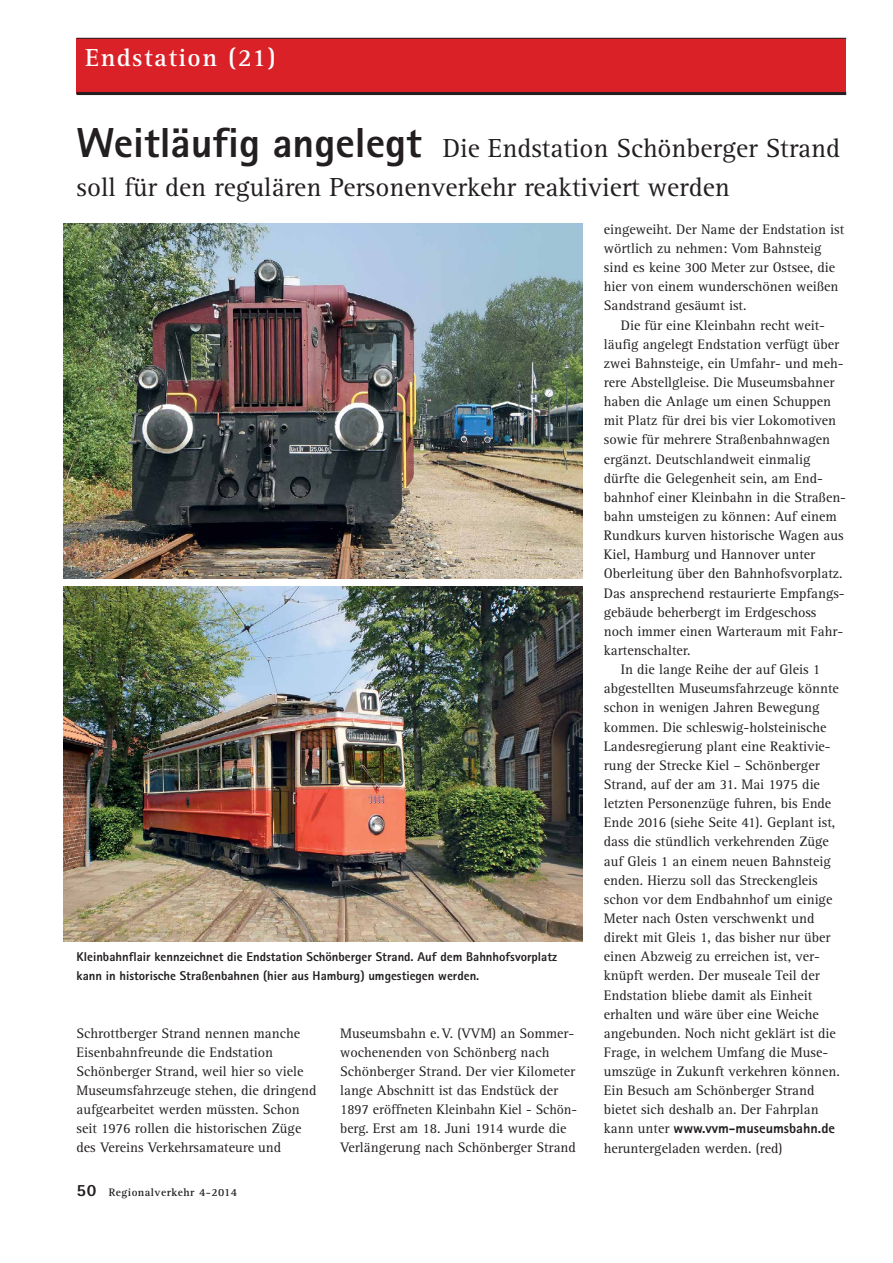
<style>
.page{position:relative;width:893px;height:1263px;background:#fff}
.page>*{position:absolute;margin:0;border:0;box-sizing:border-box;transform-origin:0 0}
.t1{font:27px/38.2px "Rotis Serif";color:#231f20}
.t2{font:700 25.5px "Rotis Serif";letter-spacing:.06em;color:#fff}
.t3{font:14.25px/19.2px "Rotis Serif";color:#231f20}
.t4{font:800 14.25px "Rotis Sans Serif";color:#231f20}
.t5{font:800 12.75px/19.2px "Rotis Sans Serif";color:#231f20}
.t6{font:700 11.25px "Rotis Serif";letter-spacing:.04em;color:#231f20}
.s1{font-family:"Rotis Sans Serif";font-weight:800;font-size:42px}
.s2{font-family:"Rotis Sans Serif";font-weight:800;font-size:17.25px}
.s3{font-family:"Rotis Serif";font-weight:400}
</style>
<div class="page">
<div style="left:77px;top:38px;width:769px;height:56px;background:#da2128"></div>
<hr style="left:77px;top:38px;width:769px;height:1px;background:#231f20">
<hr style="left:77px;top:92px;width:769px;height:3px;background:#231f20">
<img style="left:64px;top:223px;width:519px;height:355px">
<img style="left:64px;top:587px;width:519px;height:355px">
<h2 class="t2" style="left:85px;top:43px;width:192px">Endstation (21)</h2>
<h1 class="t1" style="left:77px;top:130px;width:765px"><span class="s1">Weitläufig angelegt</span> Die Endstation Schönberger Strand soll für den regulären Personenverkehr reaktiviert werden</h1>
<p class="t5" style="left:77px;top:947px;width:482px">Kleinbahnflair kennzeichnet die Endstation Schönberger Strand. Auf dem Bahnhofsvorplatz kann in historische Straßenbahnen (hier aus Hamburg) umgestiegen werden.</p>
<p class="t3" style="left:77px;top:1024px;width:241px">Schrottberger Strand nennen manche Eisenbahnfreunde die Endstation Schönberger Strand, weil hier so viele Museumsfahrzeuge stehen, die dringend aufgearbeitet werden müssten. Schon seit 1976 rollen die historischen Züge des Vereins Verkehrsamateure und</p>
<p class="t3" style="left:340px;top:1024px;width:239px">Museumsbahn e.V. (VVM) an Sommer&shy;wochenenden von Schönberg nach Schönberger Strand. Der vier Kilometer lange Abschnitt ist das Endstück der 1897 eröffneten Kleinbahn Kiel - Schön&shy;berg. Erst am 18. Juni 1914 wurde die Verlängerung nach Schönberger Strand</p>
<p class="t6" style="left:77px;top:1185px;width:162px"><span class="s2">50</span> Regionalverkehr 4-2014</p>
<p class="t3" style="left:604px;top:220px;width:242px">eingeweiht. Der Name der Endstation ist wörtlich zu nehmen: Vom Bahnsteig sind es keine 300 Meter zur Ostsee, die hier von einem wunderschönen weißen Sandstrand gesäumt ist.</p>
<p class="t3" style="left:621px;top:316px;width:204px">Die für eine Kleinbahn recht weit-</p>
<p class="t3" style="left:604px;top:335px;width:237px">läufig angelegt Endstation verfügt über</p>
<p class="t3" style="left:604px;top:354px;width:241px">zwei Bahnsteige, ein Umfahr- und meh-</p>
<p class="t3" style="left:604px;top:373px;width:232px">rere Abstellgleise. Die Museumsbahner</p>
<p class="t3" style="left:604px;top:392px;width:229px">haben die Anlage um einen Schuppen</p>
<p class="t3" style="left:604px;top:411px;width:234px">mit Platz für drei bis vier Lokomotiven</p>
<p class="t3" style="left:604px;top:430px;width:228px">sowie für mehrere Straßenbahnwagen</p>
<p class="t3" style="left:604px;top:450px;width:208px">ergänzt. Deutschlandweit einmalig</p>
<p class="t3" style="left:604px;top:469px;width:221px">dürfte die Gelegenheit sein, am End-</p>
<p class="t3" style="left:604px;top:488px;width:244px">bahnhof einer Kleinbahn in die Straßen-</p>
<p class="t3" style="left:604px;top:507px;width:235px">bahn umsteigen zu können: Auf einem</p>
<p class="t3" style="left:604px;top:526px;width:241px">Rundkurs kurven historische Wagen aus</p>
<p class="t3" style="left:604px;top:545px;width:213px">Kiel, Hamburg und Hannover unter</p>
<p class="t3" style="left:604px;top:564px;width:240px">Oberleitung über den Bahnhofsvorplatz.</p>
<p class="t3" style="left:604px;top:584px;width:242px">Das ansprechend restaurierte Empfangs-</p>
<p class="t3" style="left:604px;top:603px;width:214px">gebäude beherbergt im Erdgeschoss</p>
<p class="t3" style="left:604px;top:622px;width:241px">noch immer einen Warteraum mit Fahr-</p>
<p class="t3" style="left:604px;top:641px;width:88px">kartenschalter.</p>
<p class="t3" style="left:621px;top:660px;width:201px">In die lange Reihe der auf Gleis 1</p>
<p class="t3" style="left:604px;top:679px;width:237px">abgestellten Museumsfahrzeuge könnte</p>
<p class="t3" style="left:604px;top:698px;width:217px">schon in wenigen Jahren Bewegung</p>
<p class="t3" style="left:604px;top:718px;width:224px">kommen. Die schleswig-holsteinische</p>
<p class="t3" style="left:604px;top:737px;width:228px">Landesregierung plant eine Reaktivie-</p>
<p class="t3" style="left:604px;top:756px;width:217px">rung der Strecke Kiel – Schönberger</p>
<p class="t3" style="left:604px;top:775px;width:218px">Strand, auf der am 31. Mai 1975 die</p>
<p class="t3" style="left:604px;top:794px;width:229px">letzten Personenzüge fuhren, bis Ende</p>
<p class="t3" style="left:604px;top:813px;width:233px">Ende 2016 (siehe Seite 41). Geplant ist,</p>
<p class="t3" style="left:604px;top:832px;width:227px">dass die stündlich verkehrenden Züge</p>
<p class="t3" style="left:604px;top:852px;width:228px">auf Gleis 1 an einem neuen Bahnsteig</p>
<p class="t3" style="left:604px;top:871px;width:215px">enden. Hierzu soll das Streckengleis</p>
<p class="t3" style="left:604px;top:890px;width:230px">schon vor dem Endbahnhof um einige</p>
<p class="t3" style="left:604px;top:909px;width:212px">Meter nach Osten verschwenkt und</p>
<p class="t3" style="left:604px;top:928px;width:228px">direkt mit Gleis 1, das bisher nur über</p>
<p class="t3" style="left:604px;top:947px;width:218px">einen Abzweig zu erreichen ist, ver-</p>
<p class="t3" style="left:604px;top:966px;width:217px">knüpft werden. Der museale Teil der</p>
<p class="t3" style="left:604px;top:985px;width:210px">Endstation bliebe damit als Einheit</p>
<p class="t3" style="left:604px;top:1005px;width:217px">erhalten und wäre über eine Weiche</p>
<p class="t3" style="left:604px;top:1024px;width:233px">angebunden. Noch nicht geklärt ist die</p>
<p class="t3" style="left:604px;top:1043px;width:226px">Frage, in welchem Umfang die Muse-</p>
<p class="t3" style="left:604px;top:1062px;width:237px">umszüge in Zukunft verkehren können.</p>
<p class="t3" style="left:604px;top:1081px;width:212px">Ein Besuch am Schönberger Strand</p>
<p class="t3" style="left:604px;top:1100px;width:216px">bietet sich deshalb an. Der Fahrplan</p>
<p class="t4" style="left:604px;top:1119px;width:233px"><span class="s3">kann unter</span> www.vvm-museumsbahn.de</p>
<p class="t3" style="left:604px;top:1139px;width:180px">heruntergeladen werden. (red)</p>
</div>
